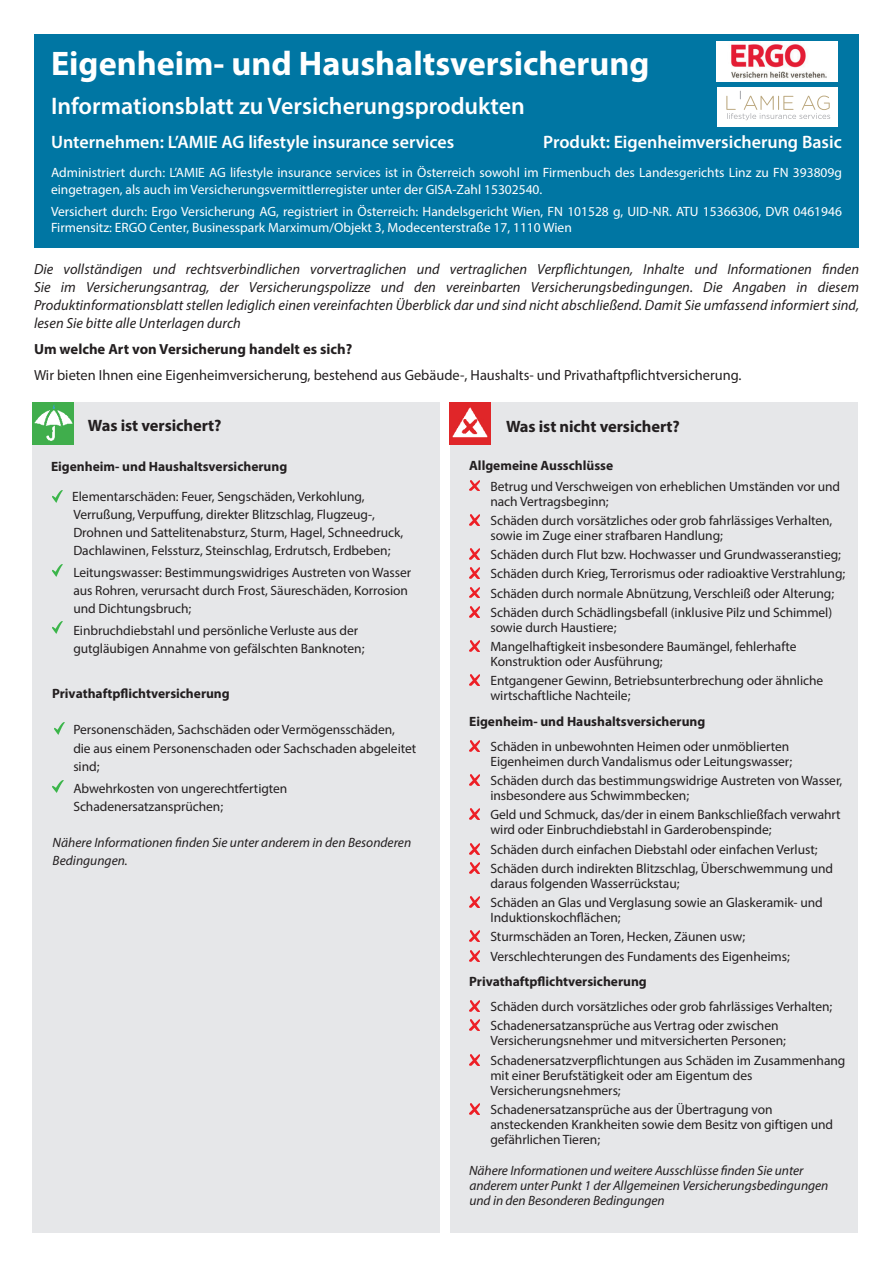
<style>
.page{position:relative;width:893px;height:1263px;background:#fff}
.page>*{position:absolute;margin:0;border:0;box-sizing:border-box;transform-origin:0 0}
.t1{font:700 34.2px "Myriad Pro";color:#fff}
.t2{font:600 24px "Myriad Pro";color:#fff}
.t3{font:600 18px "Myriad Pro";color:#fff}
.t4{font:700 16.5px "Myriad Pro";letter-spacing:-.005em;color:#231f20}
.t5{font:italic 14.7px/18px "Myriad Pro";letter-spacing:.005em;color:#231f20;text-align:justify}
.t6{font:14.7px "Myriad Pro";color:#231f20}
.t7{font:700 14.7px "Myriad Pro";color:#231f20}
.t8{font:13.5px/19.2px "Myriad Pro";letter-spacing:-.005em;color:#231f20}
.t9{font:13.5px/16.5px "Myriad Pro";color:#fff}
.t10{font:italic 13.5px/15px "Myriad Pro";letter-spacing:-.005em;color:#231f20}
.t11{font:700 13.5px "Myriad Pro";color:#231f20}
</style>
<div class="page">
<div style="left:34px;top:34px;width:825px;height:213px;background:#0076a3"></div>
<div style="left:33px;top:402px;width:407px;height:831px;background:#e6e7e9"></div>
<div style="left:450px;top:403px;width:407px;height:830px;background:#e6e7e9"></div>
<img style="left:33px;top:402px;width:41px;height:43px">
<img style="left:450px;top:402px;width:41px;height:43px">
<svg style="left:469px;top:480px;width:11px;height:11px"></svg>
<svg style="left:469px;top:514px;width:11px;height:11px"></svg>
<svg style="left:469px;top:549px;width:11px;height:10px"></svg>
<svg style="left:469px;top:568px;width:11px;height:11px"></svg>
<svg style="left:469px;top:587px;width:11px;height:11px"></svg>
<svg style="left:469px;top:606px;width:11px;height:11px"></svg>
<svg style="left:469px;top:641px;width:11px;height:10px"></svg>
<svg style="left:469px;top:675px;width:11px;height:11px"></svg>
<svg style="left:469px;top:740px;width:11px;height:11px"></svg>
<svg style="left:469px;top:775px;width:11px;height:10px"></svg>
<svg style="left:469px;top:809px;width:11px;height:11px"></svg>
<svg style="left:469px;top:843px;width:11px;height:11px"></svg>
<svg style="left:469px;top:862px;width:11px;height:11px"></svg>
<svg style="left:469px;top:897px;width:11px;height:10px"></svg>
<svg style="left:469px;top:931px;width:11px;height:11px"></svg>
<svg style="left:469px;top:950px;width:11px;height:11px"></svg>
<svg style="left:469px;top:1001px;width:11px;height:10px"></svg>
<svg style="left:469px;top:1020px;width:11px;height:11px"></svg>
<svg style="left:469px;top:1054px;width:11px;height:11px"></svg>
<svg style="left:469px;top:1103px;width:11px;height:11px"></svg>
<svg style="left:52px;top:490px;width:11px;height:12px"></svg>
<svg style="left:52px;top:565px;width:11px;height:11px"></svg>
<svg style="left:52px;top:622px;width:11px;height:12px"></svg>
<svg style="left:54px;top:723px;width:11px;height:11px"></svg>
<svg style="left:53px;top:780px;width:10px;height:12px"></svg>
<div style="left:717px;top:87px;width:121px;height:39px;background:#fff"></div>
<svg style="left:726px;top:91px;width:104px;height:29px"></svg>
<div style="left:716px;top:41px;width:122px;height:41px;background:#fff"></div>
<img style="left:731px;top:44px;width:96px;height:34px">
<h1 class="t1" style="left:51px;top:41px;width:600px">Eigenheim- und Haushaltsversicherung</h1>
<h2 class="t2" style="left:51px;top:90px;width:475px">Informationsblatt zu Versicherungsprodukten</h2>
<h3 class="t3" style="left:51px;top:131px;width:405px">Unternehmen: L’AMIE AG lifestyle insurance services</h3>
<h3 class="t3" style="left:543px;top:131px;width:300px">Produkt: Eigenheimversicherung Basic</h3>
<p class="t9" style="left:51px;top:164px;width:792px">Administriert durch: L’AMIE AG lifestyle insurance services ist in Österreich sowohl im Firmenbuch des Landesgerichts Linz zu FN 393809g eingetragen, als auch im Versicherungsvermittlerregister unter der GISA-Zahl 15302540.</p>
<p class="t9" style="left:51px;top:203px;width:792px">Versichert durch: Ergo Versicherung AG, registriert in Österreich: Handelsgericht Wien, FN 101528 g, UID-NR. ATU 15366306, DVR 0461946<br>Firmensitz: ERGO Center, Businesspark Marximum/Objekt 3, Modecenterstraße 17, 1110 Wien</p>
<p class="t5" style="left:34px;top:260px;width:826px">Die vollständigen und rechtsverbindlichen vorvertraglichen und vertraglichen Verpflichtungen, Inhalte und Informationen finden Sie im Versicherungsantrag, der Versicherungspolizze und den vereinbarten Versicherungsbedingungen. Die Angaben in diesem Produktinformationsblatt stellen lediglich einen vereinfachten Überblick dar und sind nicht abschließend. Damit Sie umfassend informiert sind, lesen Sie bitte alle Unterlagen durch</p>
<p class="t7" style="left:34px;top:340px;width:320px">Um welche Art von Versicherung handelt es sich?</p>
<p class="t6" style="left:34px;top:366px;width:709px">Wir bieten Ihnen eine Eigenheimversicherung, bestehend aus Gebäude-, Haushalts- und Privathaftpflichtversicherung.</p>
<p class="t4" style="left:88px;top:415px;width:135px">Was ist versichert?</p>
<p class="t11" style="left:51px;top:457px;width:238px">Eigenheim- und Haushaltsversicherung</p>
<p class="t8" style="left:72px;top:487px;width:332px;line-height:18px">Elementarschäden: Feuer, Sengschäden, Verkohlung, Verrußung, Verpuffung, direkter Blitzschlag, Flugzeug-, Drohnen und Sattelitenabsturz, Sturm, Hagel, Schneedruck, Dachlawinen, Felssturz, Steinschlag, Erdrutsch, Erdbeben;</p>
<p class="t8" style="left:73px;top:563px;width:339px;line-height:18px">Leitungswasser: Bestimmungswidriges Austreten von Wasser aus Rohren, verursacht durch Frost, Säureschäden, Korrosion und Dichtungsbruch;</p>
<p class="t8" style="left:73px;top:622px;width:293px;line-height:18px">Einbruchdiebstahl und persönliche Verluste aus der gutgläubigen Annahme von gefälschten Banknoten;</p>
<p class="t11" style="left:52px;top:684px;width:179px">Privathaftpflichtversicherung</p>
<p class="t8" style="left:73px;top:719px;width:344px">Personenschäden, Sachschäden oder Vermögensschäden,<br>die aus einem Personenschaden oder Sachschaden abgeleitet</p>
<p class="t8" style="left:73px;top:755px;width:216px;line-height:22.2px">sind;<br>Abwehrkosten von ungerechtfertigten</p>
<p class="t8" style="left:73px;top:797px;width:151px">Schadenersatzansprüchen;</p>
<p class="t10" style="left:53px;top:834px;width:360px;line-height:18px">Nähere Informationen finden Sie unter anderem in den Besonderen<br>Bedingungen.</p>
<p class="t4" style="left:506px;top:416px;width:175px">Was ist nicht versichert?</p>
<p class="t11" style="left:469px;top:456px;width:146px">Allgemeine Ausschlüsse</p>
<p class="t8" style="left:490px;top:478px;width:351px;line-height:15px">Betrug und Verschweigen von erheblichen Umständen vor und nach Vertragsbeginn;</p>
<p class="t8" style="left:490px;top:512px;width:343px;line-height:15px">Schäden durch vorsätzliches oder grob fahrlässiges Verhalten, sowie im Zuge einer strafbaren Handlung;</p>
<p class="t8" style="left:490px;top:545px;width:356px">Schäden durch Flut bzw. Hochwasser und Grundwasseranstieg; Schäden durch Krieg, Terrorismus oder radioaktive Verstrahlung; Schäden durch normale Abnützung, Verschleiß oder Alterung; Schäden durch Schädlingsbefall (inklusive Pilz und Schimmel)</p>
<p class="t8" style="left:490px;top:617px;width:308px">sowie durch Haustiere;<br>Mangelhaftigkeit insbesondere Baumängel, fehlerhafte</p>
<p class="t8" style="left:490px;top:652px;width:334px">Konstruktion oder Ausführung;<br>Entgangener Gewinn, Betriebsunterbrechung oder ähnliche</p>
<p class="t8" style="left:490px;top:686px;width:142px">wirtschaftliche Nachteile;</p>
<p class="t11" style="left:469px;top:712px;width:238px">Eigenheim- und Haushaltsversicherung</p>
<p class="t8" style="left:490px;top:739px;width:303px;line-height:15px">Schäden in unbewohnten Heimen oder unmöblierten<br>Eigenheimen durch Vandalismus oder Leitungswasser;</p>
<p class="t8" style="left:490px;top:773px;width:353px;line-height:15px">Schäden durch das bestimmungswidrige Austreten von Wasser, insbesondere aus Schwimmbecken;</p>
<p class="t8" style="left:490px;top:807px;width:352px;line-height:15px">Geld und Schmuck, das/der in einem Bankschließfach verwahrt wird oder Einbruchdiebstahl in Garderobenspinde;</p>
<p class="t8" style="left:490px;top:839px;width:344px">Schäden durch einfachen Diebstahl oder einfachen Verlust;<br>Schäden durch indirekten Blitzschlag, Überschwemmung und</p>
<p class="t8" style="left:490px;top:873px;width:334px">daraus folgenden Wasserrückstau;<br>Schäden an Glas und Verglasung sowie an Glaskeramik- und</p>
<p class="t8" style="left:490px;top:908px;width:301px">Induktionskochflächen;<br>Sturmschäden an Toren, Hecken, Zäunen usw;<br>Verschlechterungen des Fundaments des Eigenheims;</p>
<p class="t11" style="left:469px;top:972px;width:179px">Privathaftpflichtversicherung</p>
<p class="t8" style="left:490px;top:997px;width:343px">Schäden durch vorsätzliches oder grob fahrlässiges Verhalten;<br>Schadenersatzansprüche aus Vertrag oder zwischen</p>
<p class="t8" style="left:490px;top:1031px;width:357px">Versicherungsnehmer und mitversicherten Personen;<br>Schadenersatzverpflichtungen aus Schäden im Zusammenhang</p>
<p class="t8" style="left:490px;top:1067px;width:263px;line-height:15px">mit einer Berufstätigkeit oder am Eigentum des<br>Versicherungsnehmers;</p>
<p class="t8" style="left:490px;top:1102px;width:344px;line-height:15px">Schadenersatzansprüche aus der Übertragung von ansteckenden Krankheiten sowie dem Besitz von giftigen und gefährlichen Tieren;</p>
<p class="t10" style="left:469px;top:1163px;width:361px">Nähere Informationen und weitere Ausschlüsse finden Sie unter anderem unter Punkt 1 der Allgemeinen Versicherungsbedingungen und in den Besonderen Bedingungen</p>
</div>
